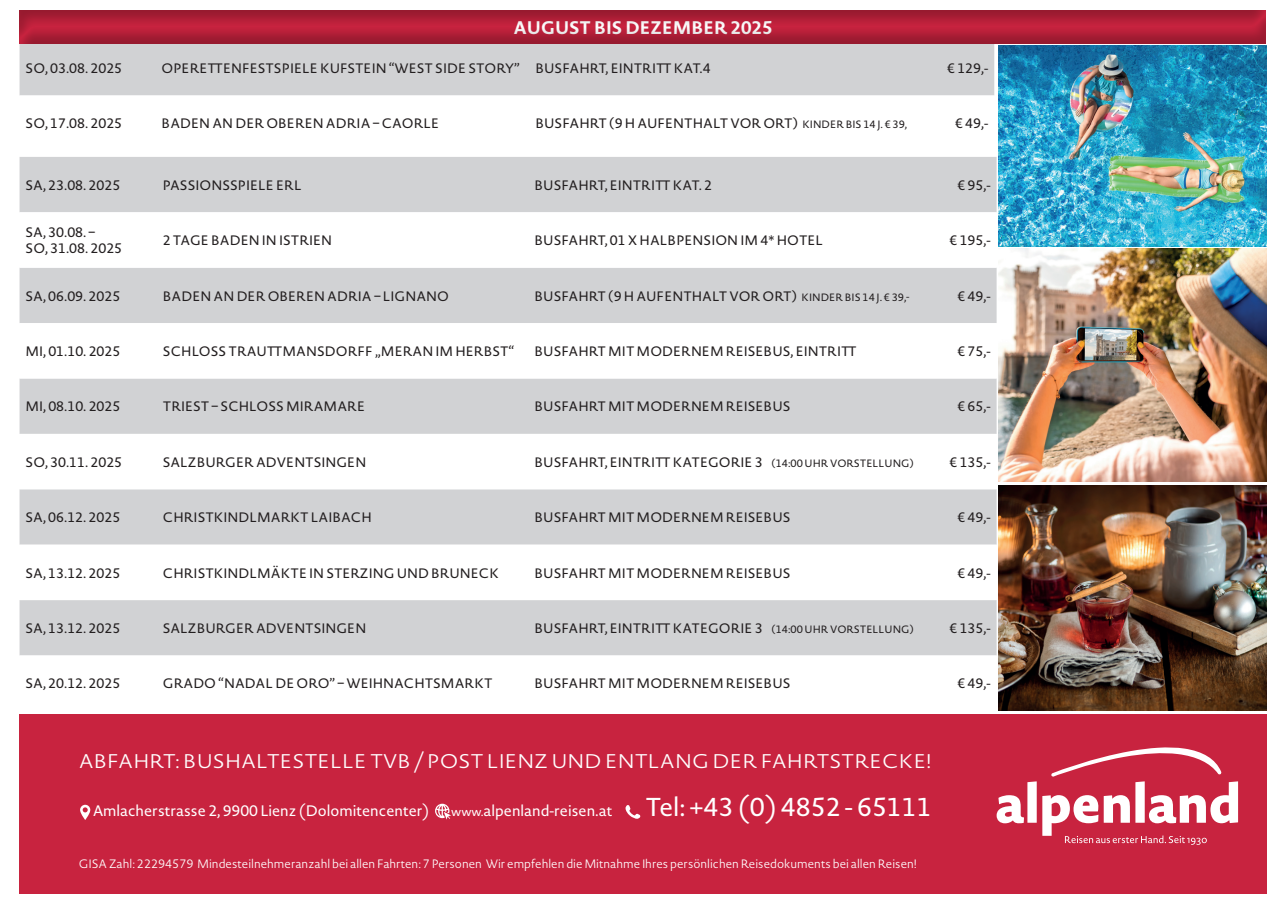
<style>
.page{position:relative;width:1280px;height:910px;background:#fff}
.page>*{position:absolute;margin:0;border:0;box-sizing:border-box;transform-origin:0 0}
.t1{font:25.5px "Novel Sans Pro";color:#fff}
.t2{font:300 19.5px "Novel Sans Pro";color:#fff;scale:1.08 1}
.t3{font:700 18px "Novel Sans Pro";color:#fff}
.t4{font:15px "Novel Sans Pro";color:#fff}
.t5{font:13.5px "Novel Sans Pro";color:#231f20}
.t6{font:300 12px "Novel Sans Pro";color:#fff}
.s1{font-size:10.5px}
.s2{font-size:12px}
</style>
<div class="page">
<div style="left:19px;top:714px;width:972px;height:180px;background:#c8233f"></div>
<svg style="left:80px;top:805px;width:10px;height:15px"></svg>
<svg style="left:435px;top:804px;width:16px;height:16px"></svg>
<svg style="left:625px;top:805px;width:15px;height:14px"></svg>
<div style="left:20px;top:45px;width:974px;height:50px;background:#d1d2d4"></div>
<svg style="left:20px;top:95px;width:974px;height:1px"></svg>
<div style="left:20px;top:157px;width:976px;height:55px;background:#d1d2d4"></div>
<svg style="left:20px;top:268px;width:976px;height:388px;fill:#d1d2d4"></svg>
<div style="left:18px;top:9px;width:1248px;height:36px;background:#231f20;opacity:.3"></div>
<img style="left:998px;top:45px;width:269px;height:437px">
<img style="left:999px;top:485px;width:268px;height:226px">
<div style="left:976px;top:714px;width:290px;height:180px;background:#c8233f"></div>
<svg style="left:996px;top:747px;width:242px;height:98px"></svg>
<h3 class="t3" style="left:513px;top:14px;width:261px">AUGUST BIS DEZEMBER 2025</h3>
<p class="t5" style="left:26px;top:58px;width:98px">SO, 03.08. 2025</p>
<p class="t5" style="left:162px;top:58px;width:360px">OPERETTENFESTSPIELE KUFSTEIN “WEST SIDE STORY”</p>
<p class="t5" style="left:535px;top:58px;width:177px">BUSFAHRT, EINTRITT KAT.4</p>
<p class="t5" style="left:947px;top:58px;width:42px">€ 129,-</p>
<p class="t5" style="left:26px;top:114px;width:98px">SO, 17.08. 2025</p>
<p class="t5" style="left:162px;top:114px;width:279px">BADEN AN DER OBEREN ADRIA – CAORLE</p>
<p class="t5" style="left:535px;top:114px;width:373px">BUSFAHRT (9 H AUFENTHALT VOR ORT) <span class="s1">KINDER BIS 14 J. € 39,</span></p>
<p class="t5" style="left:955px;top:114px;width:35px">€ 49,-</p>
<p class="t5" style="left:26px;top:175px;width:96px">SA, 23.08. 2025</p>
<p class="t5" style="left:163px;top:175px;width:140px">PASSIONSSPIELE ERL</p>
<p class="t5" style="left:534px;top:175px;width:179px">BUSFAHRT, EINTRITT KAT. 2</p>
<p class="t5" style="left:957px;top:175px;width:35px">€ 95,-</p>
<p class="t5" style="left:26px;top:222px;width:71px">SA, 30.08. –</p>
<p class="t5" style="left:26px;top:239px;width:98px">SO, 31.08. 2025</p>
<p class="t5" style="left:163px;top:231px;width:171px">2 TAGE BADEN IN ISTRIEN</p>
<p class="t5" style="left:534px;top:231px;width:290px">BUSFAHRT, 01 X HALBPENSION IM 4* HOTEL</p>
<p class="t5" style="left:950px;top:231px;width:42px">€ 195,-</p>
<p class="t5" style="left:26px;top:286px;width:96px">SA, 06.09. 2025</p>
<p class="t5" style="left:163px;top:286px;width:288px">BADEN AN DER OBEREN ADRIA – LIGNANO</p>
<p class="t5" style="left:534px;top:286px;width:377px">BUSFAHRT (9 H AUFENTHALT VOR ORT) <span class="s1">KINDER BIS 14 J. € 39,-</span></p>
<p class="t5" style="left:957px;top:286px;width:35px">€ 49,-</p>
<p class="t5" style="left:26px;top:341px;width:96px">MI, 01.10. 2025</p>
<p class="t5" style="left:163px;top:341px;width:353px">SCHLOSS TRAUTTMANSDORFF „MERAN IM HERBST“</p>
<p class="t5" style="left:534px;top:341px;width:324px">BUSFAHRT MIT MODERNEM REISEBUS, EINTRITT</p>
<p class="t5" style="left:957px;top:341px;width:35px">€ 75,-</p>
<p class="t5" style="left:26px;top:397px;width:96px">MI, 08.10. 2025</p>
<p class="t5" style="left:163px;top:397px;width:204px">TRIEST – SCHLOSS MIRAMARE</p>
<p class="t5" style="left:534px;top:397px;width:258px">BUSFAHRT MIT MODERNEM REISEBUS</p>
<p class="t5" style="left:957px;top:397px;width:35px">€ 65,-</p>
<p class="t5" style="left:26px;top:452px;width:98px">SO, 30.11. 2025</p>
<p class="t5" style="left:163px;top:452px;width:205px">SALZBURGER ADVENTSINGEN</p>
<p class="t5" style="left:534px;top:452px;width:381px">BUSFAHRT, EINTRITT KATEGORIE 3 <span class="s1">(14:00 UHR VORSTELLUNG)</span></p>
<p class="t5" style="left:950px;top:452px;width:42px">€ 135,-</p>
<p class="t5" style="left:26px;top:508px;width:96px">SA, 06.12. 2025</p>
<p class="t5" style="left:163px;top:508px;width:211px">CHRISTKINDLMARKT LAIBACH</p>
<p class="t5" style="left:534px;top:508px;width:258px">BUSFAHRT MIT MODERNEM REISEBUS</p>
<p class="t5" style="left:957px;top:508px;width:35px">€ 49,-</p>
<p class="t5" style="left:26px;top:563px;width:96px">SA, 13.12. 2025</p>
<p class="t5" style="left:163px;top:563px;width:338px">CHRISTKINDLMÄKTE IN STERZING UND BRUNECK</p>
<p class="t5" style="left:534px;top:563px;width:258px">BUSFAHRT MIT MODERNEM REISEBUS</p>
<p class="t5" style="left:957px;top:563px;width:35px">€ 49,-</p>
<p class="t5" style="left:26px;top:618px;width:96px">SA, 13.12. 2025</p>
<p class="t5" style="left:163px;top:618px;width:205px">SALZBURGER ADVENTSINGEN</p>
<p class="t5" style="left:534px;top:618px;width:381px">BUSFAHRT, EINTRITT KATEGORIE 3 <span class="s1">(14:00 UHR VORSTELLUNG)</span></p>
<p class="t5" style="left:950px;top:618px;width:42px">€ 135,-</p>
<p class="t5" style="left:26px;top:674px;width:96px">SA, 20.12. 2025</p>
<p class="t5" style="left:163px;top:674px;width:331px">GRADO “NADAL DE ORO” – WEIHNACHTSMARKT</p>
<p class="t5" style="left:534px;top:674px;width:258px">BUSFAHRT MIT MODERNEM REISEBUS</p>
<p class="t5" style="left:957px;top:674px;width:35px">€ 49,-</p>
<p class="t2" style="left:79px;top:748px;width:791px">ABFAHRT: BUSHALTESTELLE TVB / POST LIENZ UND ENTLANG DER FAHRTSTRECKE!</p>
<p class="t4" style="left:93px;top:800px;width:338px">Amlacherstrasse 2, 9900 Lienz (Dolomitencenter)</p>
<p class="t4" style="left:451px;top:800px;width:163px"><span class="s2">www.</span>alpenland-reisen.at</p>
<h1 class="t1" style="left:645px;top:789px;width:288px">Tel: +43 (0) 4852 - 65111</h1>
<p class="t6" style="left:79px;top:855px;width:840px">GISA Zahl: 22294579 Mindesteilnehmeranzahl bei allen Fahrten: 7 Personen Wir empfehlen die Mitnahme Ihres persönlichen Reisedokuments bei allen Reisen!</p>
</div>
